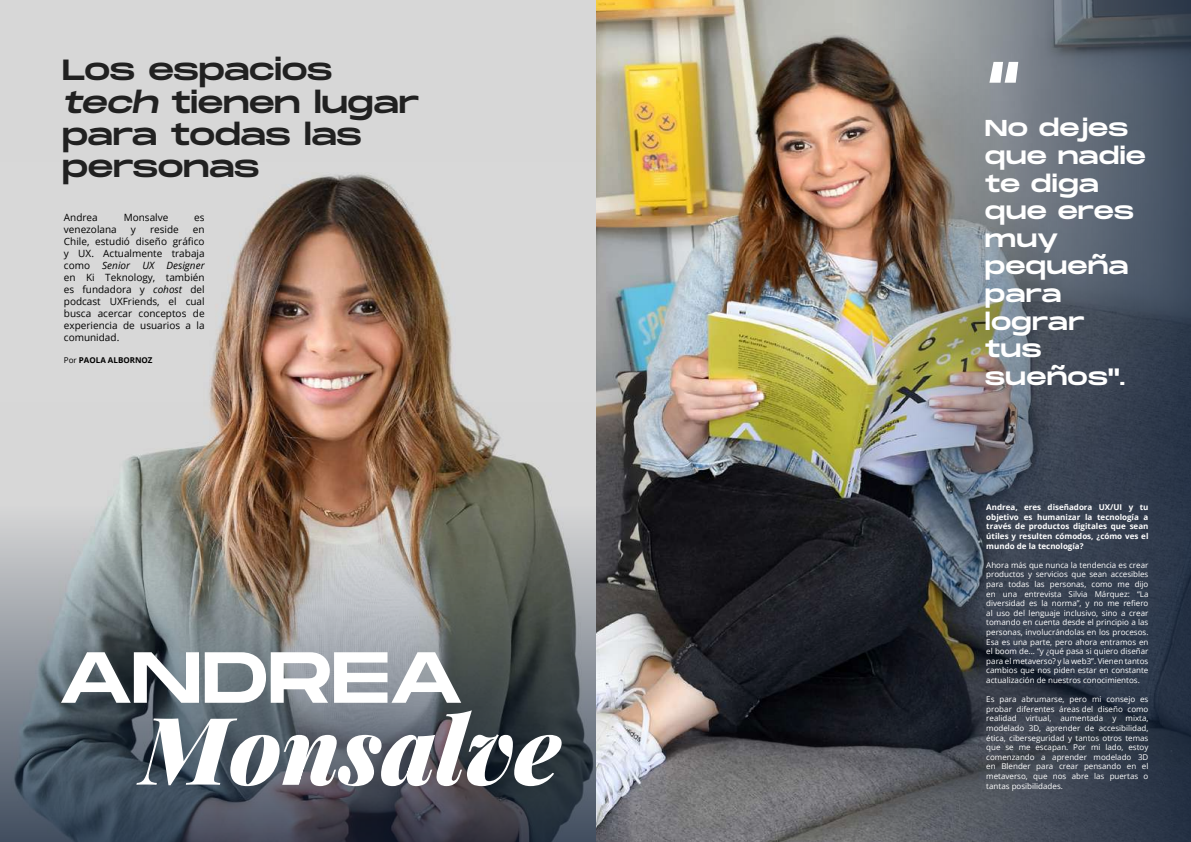
<style>
.page{position:relative;width:1191px;height:842px;background:#fff}
.page>*{position:absolute;margin:0;border:0;box-sizing:border-box;transform-origin:0 0}
.t1{font:italic 900 93.7px "Playfair Display";color:#fff}
.t2{font:72.2px "Monument Extended";letter-spacing:-.01em;color:#fff}
.t3{font:65px "Monument Extended";color:#fff}
.t4{font:29.2px/32.1px "Monument Extended";letter-spacing:-.015em;color:#212121}
.t5{font:23px/27.6px "Monument Extended";letter-spacing:.005em;color:#fff}
.t6{font:10px/12px "Open Sans";color:#000;text-align:justify}
.t7{font:8px/9.6px "Open Sans";color:#fff;text-align:justify}
.t8{font:700 8px/9.6px "Open Sans";color:#fff;text-align:justify}
.t9{font:700 8px "Open Sans";color:#000}
.s1{font-style:italic}
.s2{font-weight:400}
</style>
<div class="page">
<img style="left:595px;top:0;width:151px;height:842px">
<img style="left:746px;top:0;width:445px;height:842px">
<img style="left:0;top:162px;width:595px;height:240px">
<img style="left:0;top:402px;width:595px;height:440px">
<div style="left:0;top:0;width:595px;height:162px;background:#d7d7d7"></div>
<h3 class="t4" style="left:62px;top:54px;width:359px">Los espacios <span class="s1">tech</span> tienen lugar para todas las personas</h3>
<p class="t6" style="left:64px;top:211px;width:35px">Andrea</p>
<p class="t6" style="left:124px;top:211px;width:46px">Monsalve</p>
<p class="t6" style="left:194px;top:211px;width:12px">es</p>
<p class="t6" style="left:64px;top:223px;width:54px">venezolana</p>
<p class="t6" style="left:131px;top:223px;width:7px">y</p>
<p class="t6" style="left:150px;top:223px;width:30px">reside</p>
<p class="t6" style="left:64px;top:223px;width:142px;text-indent:129px">en Chile, estudió diseño gráfico y UX. Actualmente trabaja como <span class="s1">Senior UX Designer </span>en Ki Teknology, también es fundadora y <span class="s1">cohost</span> del podcast UXFriends, el cual busca acercar conceptos de experiencia de usuarios a la comunidad.</p>
<p class="t9" style="left:64px;top:354px;width:90px"><span class="s2">Por</span> PAOLA ALBORNOZ</p>
<h2 class="t2" style="left:59px;top:625px;width:406px">ANDREA</h2>
<h1 class="t1" style="left:141px;top:677px;width:421px">Monsalve</h1>
<h3 class="t3" style="left:985px;top:38px;width:38px">“</h3>
<h3 class="t5" style="left:985px;top:114px;width:162px">No dejes que nadie te diga que eres muy pequeña para lograr tus sueños".</h3>
<p class="t8" style="left:986px;top:502px;width:164px">Andrea, eres diseñadora UX/UI y tu objetivo es humanizar la tecnología a través de productos digitales que sean útiles y resulten cómodos, ¿cómo ves el mundo de la tecnología?</p>
<p class="t7" style="left:986px;top:560px;width:164px">Ahora más que nunca la tendencia es crear productos y servicios que sean accesibles para todas las personas, como me dijo en una entrevista Silvia Márquez: “La diversidad es la norma”, y no me refiero al uso del lenguaje inclusivo, sino a crear tomando en cuenta desde el principio a las personas, involucrándolas en los procesos.<br>Esa es una parte, pero ahora entramos en el boom de... “y ¿qué pasa si quiero diseñar para el metaverso? y la web3”. Vienen tantos cambios que nos piden estar en constante actualización de nuestros conocimientos.</p>
<p class="t7" style="left:986px;top:694px;width:164px">Es para abrumarse, pero mi consejo es probar diferentes áreas del diseño como realidad virtual, aumentada y mixta, modelado 3D, aprender de accesibilidad, ética, ciberseguridad y tantos otros temas que se me escapan. Por mi lado, estoy comenzando a aprender modelado 3D en Blender para crear pensando en el metaverso, que nos abre las puertas o tantas posibilidades.</p>
</div>
